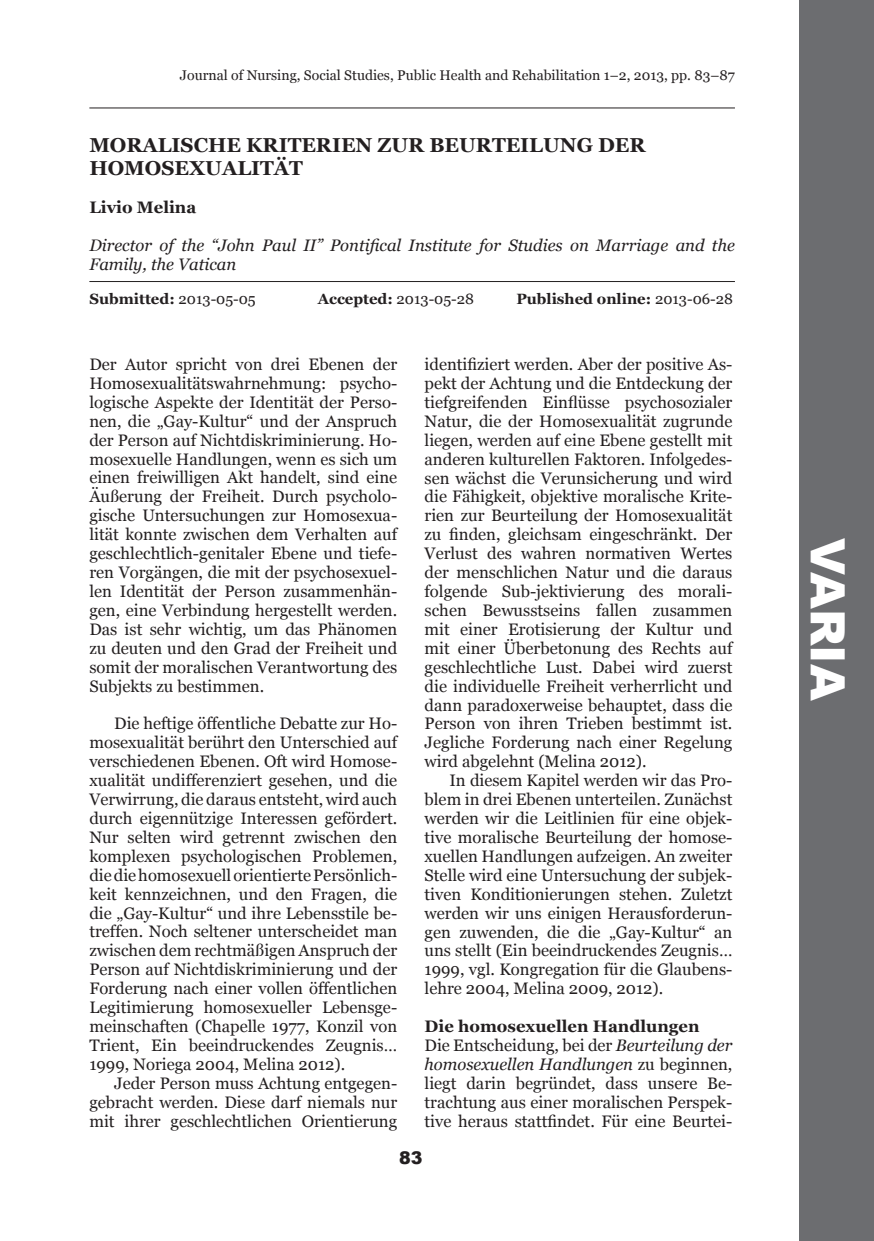
<style>
.page{position:relative;width:874px;height:1241px;background:#fff}
.page>*{position:absolute;margin:0;border:0;box-sizing:border-box;transform-origin:0 0}
.t1{font:900 47.25px "Arial";color:#fff}
.t2{font:700 20.12px/22.8px "Georgia";color:#231f20}
.t3{font:900 17.5px "Arial";color:#231f20}
.t4{font:16.62px/18.9px "Georgia";color:#231f20;text-align:justify}
.t5{font:italic 16.62px/18.9px "Georgia";color:#231f20}
.t6{font:700 16.62px "Georgia";color:#231f20}
.t7{font:700 14.88px "Georgia";color:#231f20}
.t8{font:14.88px "Georgia";color:#231f20}
.t9{font:14px "Georgia";color:#231f20}
.s1{font-weight:400}
.s2{font-weight:700}
.s3{font-style:italic}
</style>
<div class="page">
<hr style="left:89px;top:107px;width:645px;height:1px;background:#231f20">
<hr style="left:89px;top:281px;width:645px;height:1px;background:#231f20">
<div style="left:798px;top:0;width:75px;height:1240px;background:#6c6d70"></div>
<p class="t9" style="left:180px;top:67px;width:556px">Journal of Nursing, Social Studies, Public Health and Rehabilitation 1–2, 2013, pp. 83–87</p>
<p class="t2" style="left:89px;top:134px;width:557px">MORALISCHE KRITERIEN ZUR BEURTEILUNG DER<br>HOMOSEXUALITÄT</p>
<p class="t6" style="left:89px;top:198px;width:108px">Livio Melina</p>
<p class="t5" style="left:89px;top:235px;width:646px">Director of the “John Paul II” Pontifical Institute for Studies on Marriage and the<br>Family, the Vatican</p>
<p class="t7" style="left:89px;top:291px;width:168px">Submitted: <span class="s1">2013-05-05</span></p>
<p class="t8" style="left:317px;top:291px;width:158px"><span class="s2">Accepted:</span> 2013-05-28</p>
<p class="t7" style="left:516px;top:291px;width:218px">Published online: <span class="s1">2013-06-28</span></p>
<p class="t4" style="left:89px;top:355px;width:309px">Der Autor spricht von drei Ebenen der Homosexualitätswahrnehmung: psycho&shy;logische Aspekte der Identität der Perso&shy;nen, die „Gay-Kultur“ und der Anspruch der Person auf Nichtdiskriminierung. Ho&shy;mosexuelle Handlungen, wenn es sich um einen freiwilligen Akt handelt, sind eine Äußerung der Freiheit. Durch psycholo&shy;gische Untersuchungen zur Homosexua&shy;lität konnte zwischen dem Verhalten auf geschlechtlich-genitaler Ebene und tiefe&shy;ren Vorgängen, die mit der psychosexuel&shy;len Identität der Person zusammenhän&shy;gen, eine Verbindung hergestellt werden.<br>Das ist sehr wichtig, um das Phänomen zu deuten und den Grad der Freiheit und somit der moralischen Verantwortung des Subjekts zu bestimmen.</p>
<p class="t4" style="left:89px;top:714px;width:309px;text-indent:25px">Die heftige öffentliche Debatte zur Ho&shy;mosexualität berührt den Unterschied auf verschiedenen Ebenen. Oft wird Homose&shy;xualität undifferenziert gesehen, und die Verwirrung, die daraus entsteht, wird auch durch eigennützige Interessen gefördert.<br>Nur selten wird getrennt zwischen den komplexen psychologischen Problemen, die die homosexuell orientierte Persönlich&shy;keit kennzeichnen, und den Fragen, die die „Gay-Kultur“ und ihre Lebensstile be&shy;treffen. Noch seltener unterscheidet man zwischen dem rechtmäßigen Anspruch der Person auf Nichtdiskriminierung und der Forderung nach einer vollen öffentlichen Legitimierung homosexueller Lebensge&shy;meinschaften (Chapelle 1977, Konzil von Trient, Ein beeindruckendes Zeugnis… 1999, Noriega 2004, Melina 2012).</p>
<p class="t4" style="left:89px;top:1073px;width:309px;text-indent:25px">Jeder Person muss Achtung entgegen&shy;gebracht werden. Diese darf niemals nur mit ihrer geschlechtlichen Orientierung</p>
<p class="t4" style="left:424px;top:355px;width:309px">identifiziert werden. Aber der positive As&shy;pekt der Achtung und die Entdeckung der tiefgreifenden Einflüsse psychosozialer Natur, die der Homosexualität zugrunde liegen, werden auf eine Ebene gestellt mit anderen kulturellen Faktoren. Infolgedes&shy;sen wächst die Verunsicherung und wird die Fähigkeit, objektive moralische Krite&shy;rien zur Beurteilung der Homosexualität zu finden, gleichsam eingeschränkt. Der Verlust des wahren normativen Wertes der menschlichen Natur und die daraus folgende Sub-jektivierung des morali&shy;schen Bewusstseins fallen zusammen mit einer Erotisierung der Kultur und mit einer Überbetonung des Rechts auf geschlechtliche Lust. Dabei wird zuerst die individuelle Freiheit verherrlicht und dann paradoxerweise behauptet, dass die Person von ihren Trieben bestimmt ist.<br>Jegliche Forderung nach einer Regelung wird abgelehnt (Melina 2012).</p>
<p class="t4" style="left:424px;top:770px;width:309px;text-indent:25px">In diesem Kapitel werden wir das Pro&shy;blem in drei Ebenen unterteilen. Zunächst werden wir die Leitlinien für eine objek&shy;tive moralische Beurteilung der homose&shy;xuellen Handlungen aufzeigen. An zweiter Stelle wird eine Untersuchung der subjek&shy;tiven Konditionierungen stehen. Zuletzt werden wir uns einigen Herausforderun&shy;gen zuwenden, die die „Gay-Kultur“ an uns stellt (Ein beeindruckendes Zeugnis… 1999, vgl. Kongregation für die Glaubens&shy;lehre 2004, Melina 2009, 2012).</p>
<p class="t4" style="left:424px;top:1016px;width:309px;text-align:left"><span class="s2">Die homosexuellen Handlungen<br></span>Die Entscheidung, bei der <span class="s3">Beurteilung der homosexuellen Handlungen</span> zu beginnen, liegt darin begründet, dass unsere Be&shy;trachtung aus einer moralischen Perspek&shy;tive heraus stattfindet. Für eine Beurtei-</p>
<p class="t3" style="left:399px;top:1144px;width:25px">83</p>
<h1 class="t1" style="left:861px;top:537px;width:164px;rotate:90deg">VARIA</h1>
</div>
